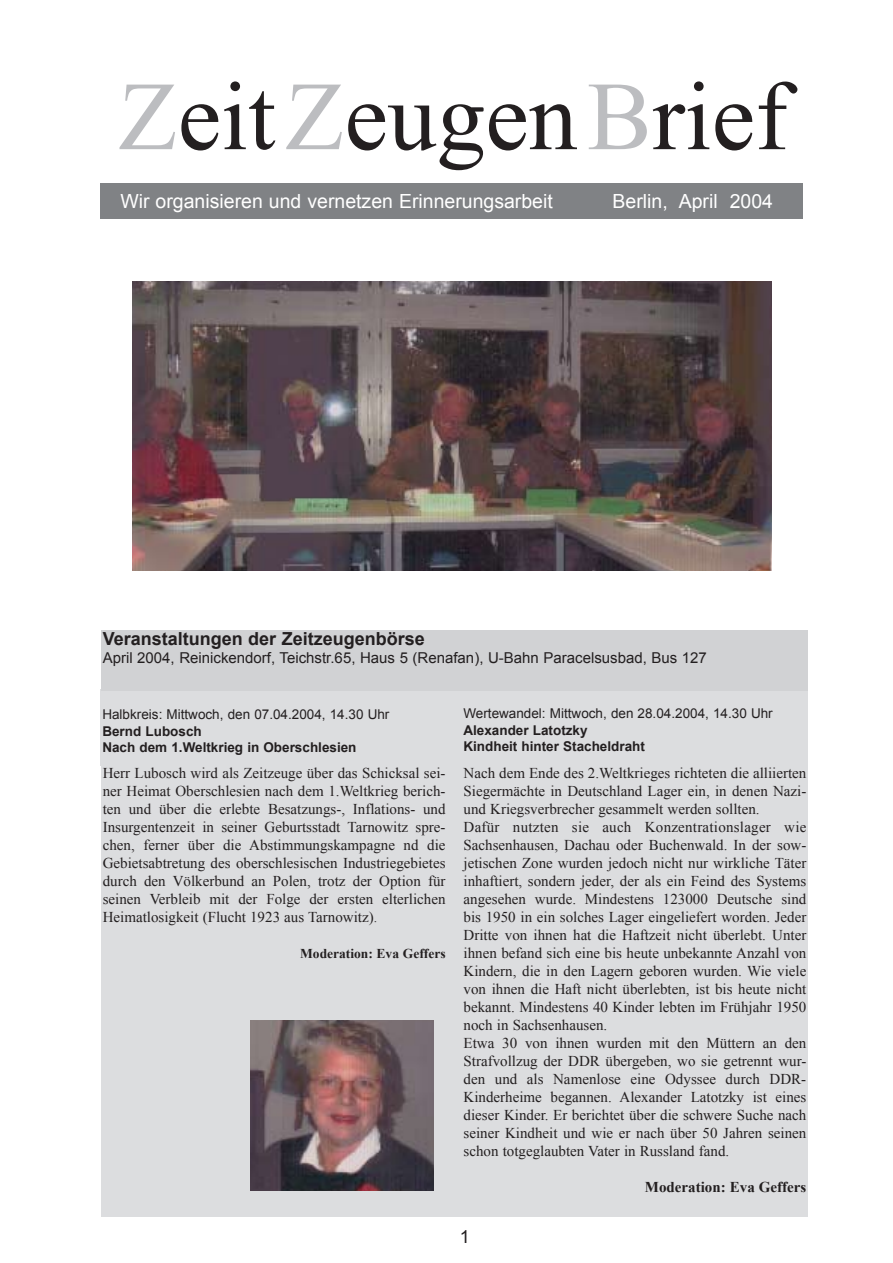
<style>
.page{position:relative;width:893px;height:1263px;background:#fff}
.page>*{position:absolute;margin:0;border:0;box-sizing:border-box;transform-origin:0 0}
.t1{font:97.5px "Times New Roman";color:#231f20}
.t2{font:19.5px "Arial";color:#fff}
.t3{font:700 18px "Arial";color:#231f20}
.t4{font:18px "Arial";color:#231f20}
.t5{font:15px/18px "Times New Roman";color:#231f20;text-align:justify}
.t6{font:15px "Arial";color:#231f20}
.t7{font:700 15px "Times New Roman";color:#231f20}
.t8{font:700 13.5px/16.2px "Arial";color:#231f20}
.t9{font:13.5px "Arial";color:#231f20}
.t10{font:700 13.5px "Times New Roman";color:#231f20}
.s1{color:#bcbdc0}
.s2{font-size:13.5px}
</style>
<div class="page">
<div style="left:100px;top:183px;width:702px;height:36px;background:#808285"></div>
<div style="left:101px;top:763px;width:707px;height:454px;background:#dcdddf"></div>
<div style="left:101px;top:689px;width:707px;height:77px;background:#dcdddf"></div>
<div style="left:101px;top:631px;width:707px;height:60px;background:#d1d2d4"></div>
<img style="left:132px;top:281px;width:639px;height:289px">
<img style="left:251px;top:1020px;width:182px;height:171px">
<h1 class="t1" style="left:118px;top:60px;width:671px"><span class="s1">Z</span>eit<span class="s1">Z</span>eugen<span class="s1">B</span>rief</h1>
<h2 class="t2" style="left:120px;top:191px;width:434px">Wir organisieren und vernetzen Erinnerungsarbeit</h2>
<h2 class="t2" style="left:613px;top:191px;width:162px">Berlin, April 2004</h2>
<p class="t3" style="left:103px;top:629px;width:324px">Veranstaltungen der Zeitzeugenbörse</p>
<p class="t6" style="left:103px;top:650px;width:606px">April 2004, Reinickendorf, Teichstr.65, Haus 5 (Renafan), U-Bahn Paracelsusbad, Bus 127</p>
<p class="t9" style="left:102px;top:707px;width:289px">Halbkreis: Mittwoch, den 07.04.2004, 14.30 Uhr</p>
<p class="t8" style="left:102px;top:723px;width:256px">Bernd Lubosch<br>Nach dem 1.Weltkrieg in Oberschlesien</p>
<p class="t5" style="left:103px;top:764px;width:344px">Herr Lubosch wird als Zeitzeuge über das Schicksal sei&shy;ner Heimat Oberschlesien nach dem 1.Weltkrieg berich&shy;ten und über die erlebte Besatzungs-, Inflations- und Insurgentenzeit in seiner Geburtsstadt Tarnowitz spre&shy;chen, ferner über die Abstimmungskampagne nd die Gebietsabtretung des oberschlesischen Industriegebietes durch den Völkerbund an Polen, trotz der Option für seinen Verbleib mit der Folge der ersten elterlichen Heimatlosigkeit (Flucht 1923 aus Tarnowitz)<span class="s2">.</span></p>
<p class="t10" style="left:300px;top:946px;width:147px">Moderation: Eva Geffers</p>
<p class="t9" style="left:463px;top:706px;width:311px">Wertewandel: Mittwoch, den 28.04.2004, 14.30 Uhr</p>
<p class="t8" style="left:463px;top:722px;width:183px">Alexander Latotzky<br>Kindheit hinter Stacheldraht</p>
<p class="t5" style="left:464px;top:764px;width:344px;text-align:left">Nach dem Ende des 2.Weltkrieges richteten die alliierten Siegermächte in Deutschland Lager ein, in denen Nazi&shy;und Kriegsverbrecher gesammelt werden sollten.<br>Dafür nutzten sie auch Konzentrationslager wie Sachsenhausen, Dachau oder Buchenwald. In der sow&shy;jetischen Zone wurden jedoch nicht nur wirkliche Täter inhaftiert, sondern jeder, der als ein Feind des Systems angesehen wurde. Mindestens 123000 Deutsche sind bis 1950 in ein solches Lager eingeliefert worden. Jeder Dritte von ihnen hat die Haftzeit nicht überlebt. Unter ihnen befand sich eine bis heute unbekannte Anzahl von Kindern, die in den Lagern geboren wurden. Wie viele von ihnen die Haft nicht überlebten, ist bis heute nicht bekannt. Mindestens 40 Kinder lebten im Frühjahr 1950 noch in Sachsenhausen.<br>Etwa 30 von ihnen wurden mit den Müttern an den Strafvollzug der DDR übergeben, wo sie getrennt wur&shy;den und als Namenlose eine Odyssee durch DDR-Kinderheime begannen. Alexander Latotzky ist eines dieser Kinder. Er berichtet über die schwere Suche nach seiner Kindheit und wie er nach über 50 Jahren seinen schon totgeglaubten Vater in Russland fand.</p>
<p class="t7" style="left:645px;top:1178px;width:163px">Moderation: Eva Geffers</p>
<p class="t4" style="left:460px;top:1226px;width:12px">1</p>
</div>
